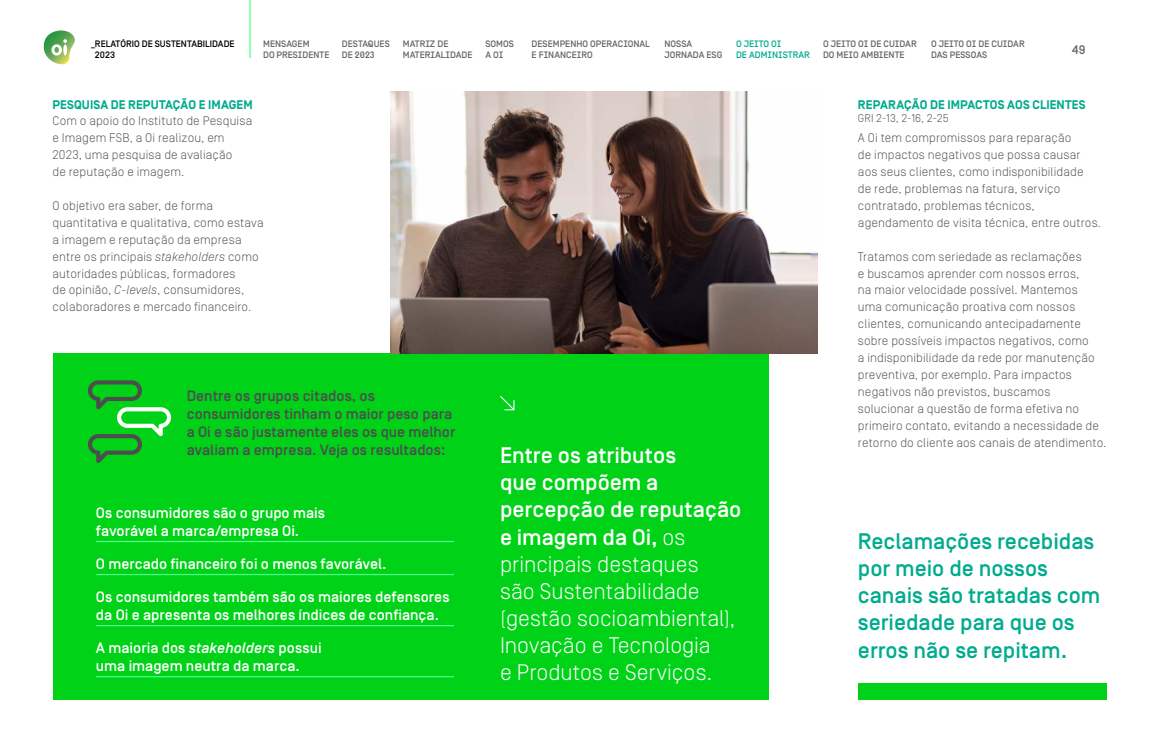
<style>
.page{position:relative;width:1159px;height:745px;background:#fff}
.page>*{position:absolute;margin:0;border:0;box-sizing:border-box;transform-origin:0 0}
.M_____Olhos{font:300 22.5px/27px "Simplon BP";letter-spacing:-.005em;color:#fff}
.Olho{font:500 22.5px/27px "Simplon BP";color:#00ab8e}
.H_____Bullets{font:500 15px/18px "Simplon BP";color:#fff}
.H_____Bullets-2{font:500 15px/18px "Simplon BP";color:#4d4d4d}
.G_____Texto_corrido{font:300 12.5px/16.9px "Simplon BP";letter-spacing:.01em;color:#595959}
.D_____1_1_1_Intertítulo{font:700 12.5px "Simplon BP";letter-spacing:.005em;color:#00ab8e}
.t1{font:500 12.38px "Simplon BP";color:#666}
.t2{font:300 11.25px "Simplon BP";letter-spacing:.005em;color:#595959}
.t3{font:9.38px/11.2px "Simplon Oi Headline";color:#666}
.t4{font:500 9.38px/11.2px "Simplon BP";color:#000}
.t5{font:9.38px/11.2px "Simplon Oi Headline";color:#00ab8e}
.s1{font-style:italic}
.s2{font-weight:500}
</style>
<div class="page">
<div style="left:52px;top:353px;width:716px;height:346px;background:#00d218"></div>
<hr style="left:96px;top:540px;width:358px;height:1px;background:#4bff88">
<hr style="left:96px;top:573px;width:358px;height:1px;background:#4bff88">
<hr style="left:96px;top:624px;width:358px;height:1px;background:#4bff88">
<hr style="left:96px;top:675px;width:358px;height:1px;background:#4bff88">
<svg style="left:88px;top:380px;width:83px;height:82px"></svg>
<img style="left:390px;top:92px;width:427px;height:261px">
<svg style="left:500px;top:396px;width:14px;height:14px"></svg>
<div style="left:858px;top:682px;width:248px;height:17px;background:#00d218"></div>
<svg style="left:44px;top:30px;width:31px;height:34px"></svg>
<hr style="left:249px;top:0;width:2px;height:58px;background:#4bff88">
<p class="t4" style="left:95px;top:38px;width:141px;text-indent:-4px">_RELATÓRIO DE SUSTENTABILIDADE<br>2023</p>
<p class="t3" style="left:263px;top:38px;width:68px">MENSAGEM<br>DO PRESIDENTE</p>
<p class="t3" style="left:342px;top:38px;width:50px">DESTAQUES<br>DE 2023</p>
<p class="t3" style="left:403px;top:38px;width:71px">MATRIZ DE<br>MATERIALIDADE</p>
<p class="t3" style="left:485px;top:38px;width:30px">SOMOS<br>A OI</p>
<p class="t3" style="left:531px;top:38px;width:120px">DESEMPENHO OPERACIONAL<br>E FINANCEIRO</p>
<p class="t3" style="left:664px;top:38px;width:59px">NOSSA<br>JORNADA ESG</p>
<p class="t5" style="left:736px;top:38px;width:75px">O JEITO OI<br>DE ADMINISTRAR</p>
<p class="t3" style="left:823px;top:38px;width:95px">O JEITO OI DE CUIDAR<br>DO MEIO AMBIENTE</p>
<p class="t3" style="left:931px;top:38px;width:95px">O JEITO OI DE CUIDAR<br>DAS PESSOAS</p>
<p class="t1" style="left:1072px;top:42px;width:15px">49</p>
<h4 class="D_____1_1_1_Intertítulo" style="left:52px;top:97px;width:202px">PESQUISA DE REPUTAÇÃO E IMAGEM</h4>
<p class="G_____Texto_corrido" style="left:52px;top:112px;width:201px">Com o apoio do Instituto de Pesquisa e Imagem FSB, a Oi realizou, em<br>2023, uma pesquisa de avaliação<br>de reputação e imagem.</p>
<p class="G_____Texto_corrido" style="left:52px;top:197px;width:213px">O objetivo era saber, de forma quantitativa e qualitativa, como estava a imagem e reputação da empresa entre os principais <span class="s1">stakeholders</span> como autoridades públicas, formadores<br>de opinião, <span class="s1">C-levels</span>, consumidores, colaboradores e mercado financeiro.</p>
<p class="H_____Bullets-2" style="left:187px;top:387px;width:270px">Dentre os grupos citados, os consumidores tinham o maior peso para a Oi e são justamente eles os que melhor avaliam a empresa. Veja os resultados:</p>
<p class="H_____Bullets" style="left:96px;top:503px;width:231px">Os consumidores são o grupo mais favorável a marca/empresa Oi.</p>
<p class="H_____Bullets" style="left:96px;top:554px;width:292px">O mercado financeiro foi o menos favorável.</p>
<p class="H_____Bullets" style="left:96px;top:587px;width:355px">Os consumidores também são os maiores defensores da Oi e apresenta os melhores índices de confiança.</p>
<p class="H_____Bullets" style="left:96px;top:638px;width:227px">A maioria dos <span class="s1">stakeholders</span> possui uma imagem neutra da marca.</p>
<p class="M_____Olhos" style="left:500px;top:441px;width:243px"><span class="s2">Entre os atributos<br>que compõem a percepção de reputação e imagem da Oi,</span> os principais destaques<br>são Sustentabilidade (gestão socioambiental),<br>Inovação e Tecnologia<br>e Produtos e Serviços.</p>
<h4 class="D_____1_1_1_Intertítulo" style="left:858px;top:97px;width:229px">REPARAÇÃO DE IMPACTOS AOS CLIENTES</h4>
<p class="t2" style="left:858px;top:112px;width:92px">GRI 2-13, 2-16, 2-25</p>
<p class="G_____Texto_corrido" style="left:858px;top:129px;width:245px">A Oi tem compromissos para reparação<br>de impactos negativos que possa causar aos seus clientes, como indisponibilidade<br>de rede, problemas na fatura, serviço contratado, problemas técnicos, agendamento de visita técnica, entre outros.</p>
<p class="G_____Texto_corrido" style="left:858px;top:247px;width:250px">Tratamos com seriedade as reclamações<br>e buscamos aprender com nossos erros,<br>na maior velocidade possível. Mantemos<br>uma comunicação proativa com nossos clientes, comunicando antecipadamente sobre possíveis impactos negativos, como<br>a indisponibilidade da rede por manutenção preventiva, por exemplo. Para impactos negativos não previstos, buscamos solucionar a questão de forma efetiva no primeiro contato, evitando a necessidade de retorno do cliente aos canais de atendimento.</p>
<p class="Olho" style="left:858px;top:528px;width:244px">Reclamações recebidas por meio de nossos canais são tratadas com seriedade para que os erros não se repitam.</p>
</div>
